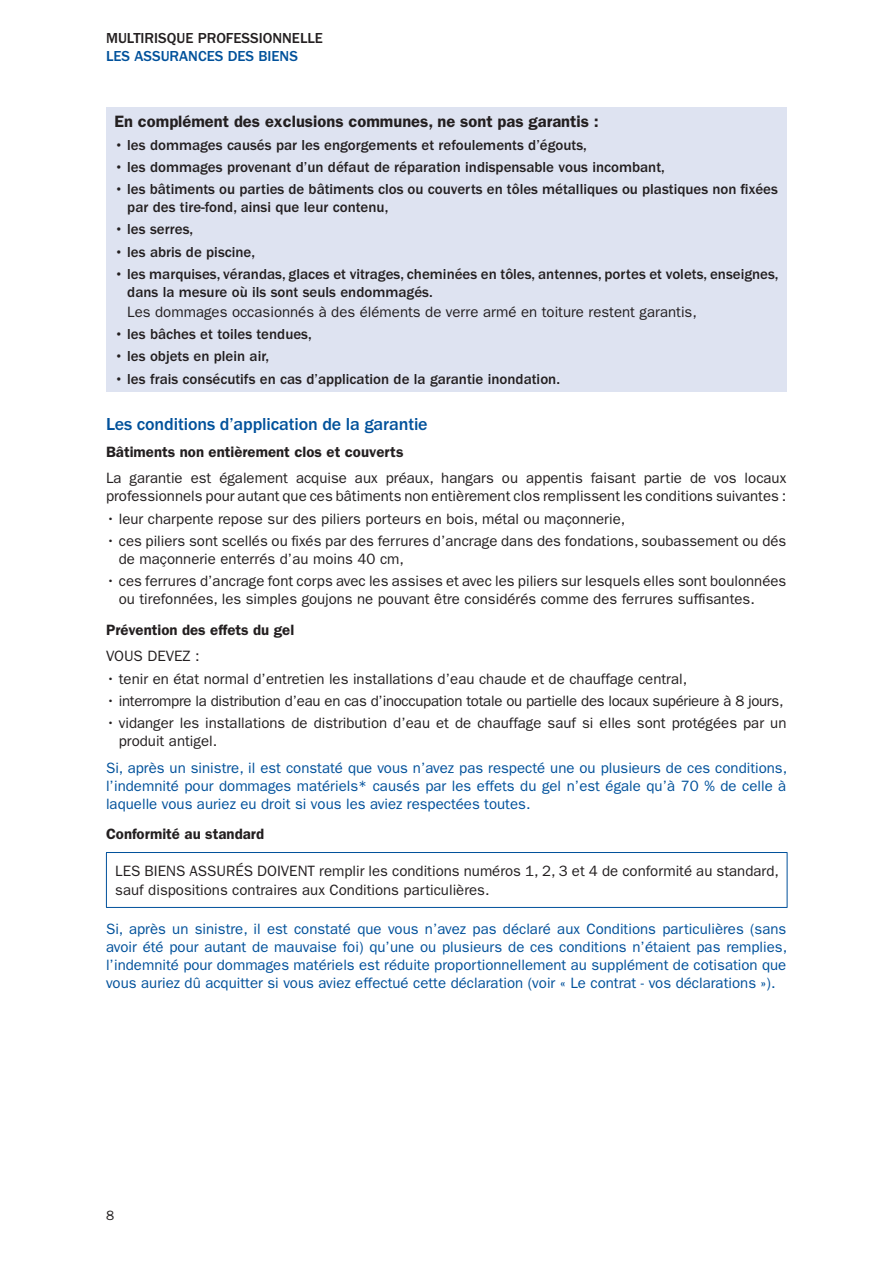
<style>
.page{position:relative;width:893px;height:1263px;background:#fff}
.page>*{position:absolute;margin:0;border:0;box-sizing:border-box;transform-origin:0 0}
.t1{font:500 18px "ITC Franklin Gothic Std";letter-spacing:-.005em;color:#01519b}
.t2{font:600 16.5px "ITC Franklin Gothic Std";color:#231f20}
.t3{font:15px/18px "ITC Franklin Gothic Std";color:#231f20}
.t4{font:15px/18px "ITC Franklin Gothic Std";color:#01519b;text-align:justify}
.t5{font:500 15px/18px "ITC Franklin Gothic Std";color:#231f20}
.t6{font:15px "ITC Franklin Gothic Std";letter-spacing:-.02em;color:#231f20}
.t7{font:600 15px "ITC Franklin Gothic Std";color:#231f20}
.t8{font:500 15px "ITC Franklin Gothic Std";color:#01519b}
.t9{font:13.5px "ITC Franklin Gothic Std";color:#231f20}
</style>
<div class="page">
<div style="left:106px;top:108px;width:680px;height:284px;background:#dee3f1"></div>
<hr style="left:106px;top:853px;width:1px;height:54px;background:#01519b">
<hr style="left:106px;top:852px;width:681px;height:1px;background:#01519b">
<hr style="left:787px;top:853px;width:1px;height:54px;background:#01519b">
<hr style="left:106px;top:907px;width:681px;height:1px;background:#01519b">
<p class="t5" style="left:106px;top:30px;width:218px">Multirisque Professionnelle</p>
<p class="t8" style="left:106px;top:48px;width:193px">Les assurances des biens</p>
<p class="t2" style="left:115px;top:112px;width:486px">En complément des exclusions communes, ne sont pas garantis :</p>
<p class="t5" style="left:115px;top:136px;width:474px">• les dommages causés par les engorgements et refoulements d’égouts,</p>
<p class="t5" style="left:115px;top:158px;width:552px">• les dommages provenant d’un défaut de réparation indispensable vous incombant,</p>
<p class="t5" style="left:127px;top:180px;width:652px;text-indent:-13px">• les bâtiments ou parties de bâtiments clos ou couverts en tôles métalliques ou plastiques non fixées par des tire-fond, ainsi que leur contenu,</p>
<p class="t5" style="left:115px;top:221px;width:80px">• les serres,</p>
<p class="t5" style="left:115px;top:243px;width:142px">• les abris de piscine,</p>
<p class="t5" style="left:127px;top:265px;width:653px;text-indent:-13px">• les marquises, vérandas, glaces et vitrages, cheminées en tôles, antennes, portes et volets, enseignes, dans la mesure où ils sont seuls endommagés.</p>
<p class="t3" style="left:127px;top:303px;width:571px">Les dommages occasionnés à des éléments de verre armé en toiture restent garantis,</p>
<p class="t5" style="left:115px;top:325px;width:199px">• les bâches et toiles tendues,</p>
<p class="t5" style="left:115px;top:348px;width:156px">• les objets en plein air,</p>
<p class="t5" style="left:115px;top:370px;width:447px">• les frais consécutifs en cas d’application de la garantie inondation.</p>
<p class="t1" style="left:106px;top:414px;width:323px">Les conditions d’application de la garantie</p>
<p class="t7" style="left:106px;top:443px;width:299px">Bâtiments non entièrement clos et couverts</p>
<p class="t3" style="left:106px;top:469px;width:682px">La garantie est également acquise aux préaux, hangars ou appentis faisant partie de vos locaux professionnels pour autant que ces bâtiments non entièrement clos remplissent les conditions suivantes :</p>
<p class="t3" style="left:106px;top:510px;width:521px">• leur charpente repose sur des piliers porteurs en bois, métal ou maçonnerie,</p>
<p class="t3" style="left:119px;top:532px;width:669px;text-indent:-13px">• ces piliers sont scellés ou fixés par des ferrures d’ancrage dans des fondations, soubassement ou dés de maçonnerie enterrés d’au moins 40 cm,</p>
<p class="t3" style="left:119px;top:572px;width:669px;text-indent:-13px">• ces ferrures d’ancrage font corps avec les assises et avec les piliers sur lesquels elles sont boulonnées ou tirefonnées, les simples goujons ne pouvant être considérés comme des ferrures suffisantes.</p>
<p class="t7" style="left:106px;top:621px;width:190px">Prévention des effets du gel</p>
<p class="t3" style="left:106px;top:647px;width:95px">VOUS DEVEZ :</p>
<p class="t3" style="left:106px;top:669px;width:583px">• tenir en état normal d’entretien les installations d’eau chaude et de chauffage central,</p>
<p class="t6" style="left:106px;top:692px;width:679px">• interrompre la distribution d’eau en cas d’inoccupation totale ou partielle des locaux supérieure à 8 jours,</p>
<p class="t3" style="left:119px;top:714px;width:669px;text-indent:-13px">• vidanger les installations de distribution d’eau et de chauffage sauf si elles sont protégées par un produit antigel.</p>
<p class="t4" style="left:106px;top:758px;width:683px">Si, après un sinistre, il est constaté que vous n’avez pas respecté une ou plusieurs de ces conditions, l’indemnité pour dommages matériels* causés par les effets du gel n’est égale qu’à 70 % de celle à laquelle vous auriez eu droit si vous les aviez respectées toutes.</p>
<p class="t7" style="left:106px;top:825px;width:160px">Conformité au standard</p>
<p class="t3" style="left:115px;top:861px;width:665px;line-height:19.2px">LES BIENS ASSURÉS DOIVENT remplir les conditions numéros 1, 2, 3 et 4 de conformité au standard, sauf dispositions contraires aux Conditions particulières.</p>
<p class="t4" style="left:106px;top:920px;width:683px">Si, après un sinistre, il est constaté que vous n’avez pas déclaré aux Conditions particulières (sans avoir été pour autant de mauvaise foi) qu’une ou plusieurs de ces conditions n’étaient pas remplies, l’indemnité pour dommages matériels est réduite proportionnellement au supplément de cotisation que vous auriez dû acquitter si vous aviez effectué cette déclaration (voir « Le contrat - vos déclarations »).</p>
<p class="t9" style="left:106px;top:1207px;width:10px">8</p>
</div>
